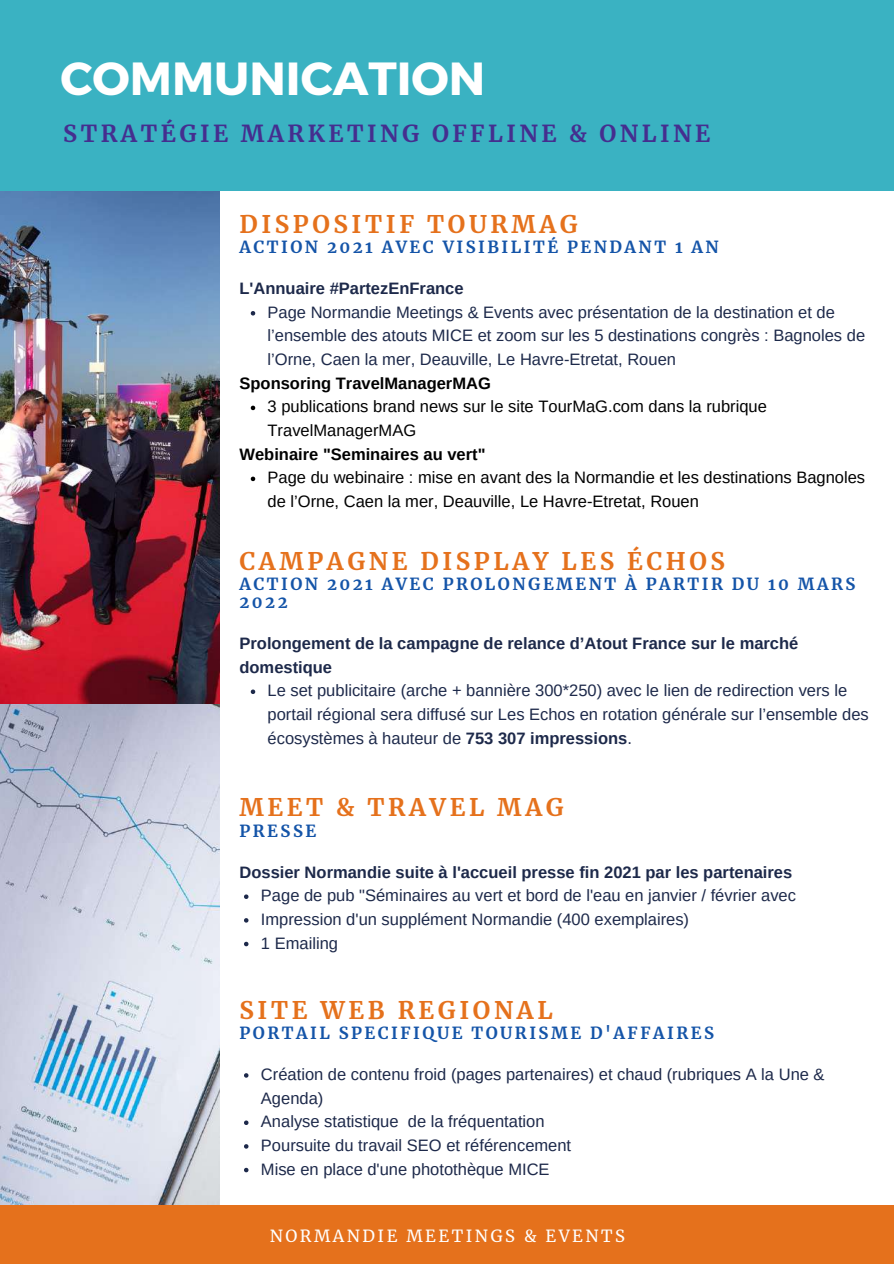
<style>
.page{position:relative;width:894px;height:1264px;background:#fff}
.page>*{position:absolute;margin:0;border:0;box-sizing:border-box;transform-origin:0 0}
.t1{font:700 46.35px "Montserrat";color:#fff}
.t2{font:700 24px "Merriweather";letter-spacing:.15em;color:#e5711c}
.t3{font:700 23.25px "Merriweather";letter-spacing:.15em;color:#452e8f}
.t4{font:16.5px/23.7px "Arimo";color:#1d294a}
.t5{font:16.5px/23.7px "Arimo";color:#000}
.t6{font:700 16.5px/23.7px "Arimo";color:#1d294a}
.t7{font:700 16.5px/18px "Merriweather";letter-spacing:.15em;color:#1454a8}
.t8{font:700 16.5px "Arimo";color:#000}
.t9{font:16.5px "Merriweather";letter-spacing:.15em;color:#fff}
.s1{font-weight:700}
</style>
<div class="page">
<img style="left:0;top:190px;width:220px;height:1015px">
<div style="left:0;top:1205px;width:893px;height:58px;background:#e5711c"></div>
<div style="left:0;top:0;width:893px;height:190px;background:#3ab2c2"></div>
<svg style="left:251px;top:311px;width:4px;height:4px"></svg>
<svg style="left:251px;top:405px;width:4px;height:5px"></svg>
<svg style="left:251px;top:476px;width:4px;height:5px"></svg>
<svg style="left:251px;top:689px;width:4px;height:5px"></svg>
<svg style="left:244px;top:894px;width:4px;height:5px"></svg>
<svg style="left:244px;top:918px;width:4px;height:4px"></svg>
<svg style="left:244px;top:941px;width:4px;height:5px"></svg>
<svg style="left:244px;top:1073px;width:4px;height:4px"></svg>
<svg style="left:244px;top:1120px;width:4px;height:4px"></svg>
<svg style="left:244px;top:1144px;width:4px;height:4px"></svg>
<svg style="left:244px;top:1167px;width:4px;height:5px"></svg>
<h1 class="t1" style="left:60px;top:48px;width:426px">COMMUNICATION</h1>
<h3 class="t3" style="left:63px;top:119px;width:648px">STRATÉGIE MARKETING OFFLINE &amp; ONLINE</h3>
<h2 class="t2" style="left:239px;top:209px;width:340px">DISPOSITIF TOURMAG</h2>
<p class="t7" style="left:239px;top:238px;width:480px">ACTION 2021 AVEC VISIBILITÉ PENDANT 1 AN</p>
<p class="t6" style="left:239px;top:276px;width:226px">L'Annuaire #PartezEnFrance</p>
<p class="t4" style="left:267px;top:300px;width:599px">Page Normandie Meetings &amp; Events avec présentation de la destination et de l’ensemble des atouts MICE et zoom sur les 5 destinations congrès : Bagnoles de l’Orne, Caen la mer, Deauville, Le Havre-Etretat, Rouen</p>
<p class="t5" style="left:267px;top:395px;width:500px">3 publications brand news sur le site TourMaG.com dans la rubrique<br>TravelManagerMAG</p>
<p class="t5" style="left:267px;top:466px;width:599px">Page du webinaire : mise en avant des la Normandie et les destinations Bagnoles de l’Orne, Caen la mer, Deauville, Le Havre-Etretat, Rouen</p>
<p class="t8" style="left:239px;top:374px;width:253px">Sponsoring TravelManagerMAG</p>
<p class="t8" style="left:239px;top:445px;width:247px">Webinaire "Seminaires au vert"</p>
<h2 class="t2" style="left:239px;top:546px;width:487px">CAMPAGNE DISPLAY LES ÉCHOS</h2>
<p class="t7" style="left:239px;top:575px;width:617px">ACTION 2021 AVEC PROLONGEMENT À PARTIR DU 10 MARS<br>2022</p>
<p class="t6" style="left:239px;top:631px;width:560px">Prolongement de la campagne de relance d’Atout France sur le marché domestique</p>
<p class="t4" style="left:267px;top:678px;width:602px">Le set publicitaire (arche + bannière 300*250) avec le lien de redirection vers le portail régional sera diffusé sur Les Echos en rotation générale sur l’ensemble des écosystèmes à hauteur de <span class="s1">753 307 impressions</span>.</p>
<h2 class="t2" style="left:239px;top:792px;width:325px">MEET &amp; TRAVEL MAG</h2>
<p class="t7" style="left:239px;top:821px;width:78px">PRESSE</p>
<p class="t6" style="left:239px;top:860px;width:554px">Dossier Normandie suite à l'accueil presse fin 2021 par les partenaires</p>
<p class="t4" style="left:261px;top:883px;width:536px">Page de pub "Séminaires au vert et bord de l'eau en janvier / février avec<br>Impression d'un supplément Normandie (400 exemplaires)<br>1 Emailing</p>
<h2 class="t2" style="left:239px;top:995px;width:315px">SITE WEB REGIONAL</h2>
<p class="t7" style="left:239px;top:1024px;width:476px">PORTAIL SPECIFIQUE TOURISME D'AFFAIRES</p>
<p class="t4" style="left:261px;top:1062px;width:565px">Création de contenu froid (pages partenaires) et chaud (rubriques A la Une &amp; Agenda)<br>Analyse statistique de la fréquentation<br>Poursuite du travail SEO et référencement<br>Mise en place d'une photothèque MICE</p>
<p class="t9" style="left:269px;top:1225px;width:357px">NORMANDIE MEETINGS &amp; EVENTS</p>
</div>
